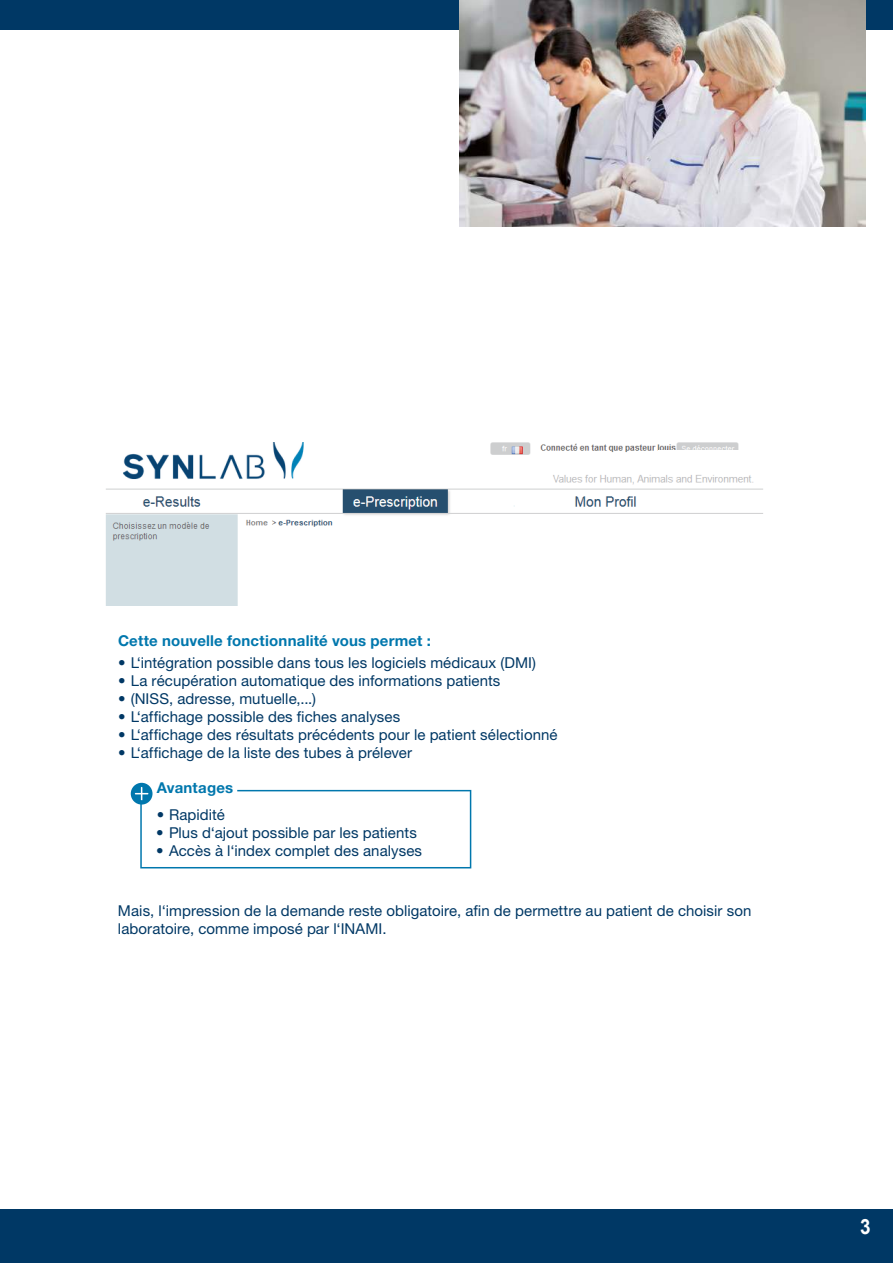
<style>
.page{position:relative;width:893px;height:1263px;background:#fff}
.page>*{position:absolute;margin:0;border:0;box-sizing:border-box;transform-origin:0 0}
.t1{font:700 21px "Arial";color:#fff;scale:.9 1}
.t2{font:15px/18px "Helvetica Neue LT Std";letter-spacing:.005em;color:#003865}
.t3{font:700 15px "Helvetica Neue LT Std";letter-spacing:.015em;color:#0077ad}
</style>
<div class="page">
<div style="left:0;top:1210px;width:893px;height:53px;background:#003865"></div>
<div style="left:131px;top:783px;width:22px;height:21px;background:#0077ad;border-radius:50%"></div>
<svg style="left:135px;top:787px;width:336px;height:81px"></svg>
<img style="left:106px;top:442px;width:657px;height:163px">
<div style="left:658px;top:450px;width:85px;height:12px;background:#fff"></div>
<div style="left:0;top:0;width:893px;height:30px;background:#003865"></div>
<img style="left:459px;top:0;width:406px;height:226px">
<div style="left:239px;top:538px;width:527px;height:83px;background:#fff"></div>
<p class="t3" style="left:118px;top:631px;width:314px">Cette nouvelle fonctionnalité vous permet :</p>
<p class="t2" style="left:118px;top:653px;width:420px">• L‘intégration possible dans tous les logiciels médicaux (DMI)</p>
<p class="t2" style="left:118px;top:671px;width:384px">• La récupération automatique des informations patients</p>
<p class="t2" style="left:118px;top:689px;width:199px">• (NISS, adresse, mutuelle,...)</p>
<p class="t2" style="left:118px;top:707px;width:284px">• L‘affichage possible des fiches analyses</p>
<p class="t2" style="left:118px;top:725px;width:441px">• L‘affichage des résultats précédents pour le patient sélectionné</p>
<p class="t2" style="left:118px;top:743px;width:296px">• L‘affichage de la liste des tubes à prélever</p>
<p class="t3" style="left:157px;top:778px;width:78px">Avantages</p>
<p class="t2" style="left:157px;top:805px;width:70px">• Rapidité</p>
<p class="t2" style="left:156px;top:823px;width:262px">• Plus d‘ajout possible par les patients</p>
<p class="t2" style="left:156px;top:841px;width:267px">• Accès à l‘index complet des analyses</p>
<p class="t2" style="left:118px;top:901px;width:635px">Mais, l‘impression de la demande reste obligatoire, afin de permettre au patient de choisir son laboratoire, comme imposé par l‘INAMI.</p>
<h1 class="t1" style="left:860px;top:1213px;width:13px">3</h1>
</div>
